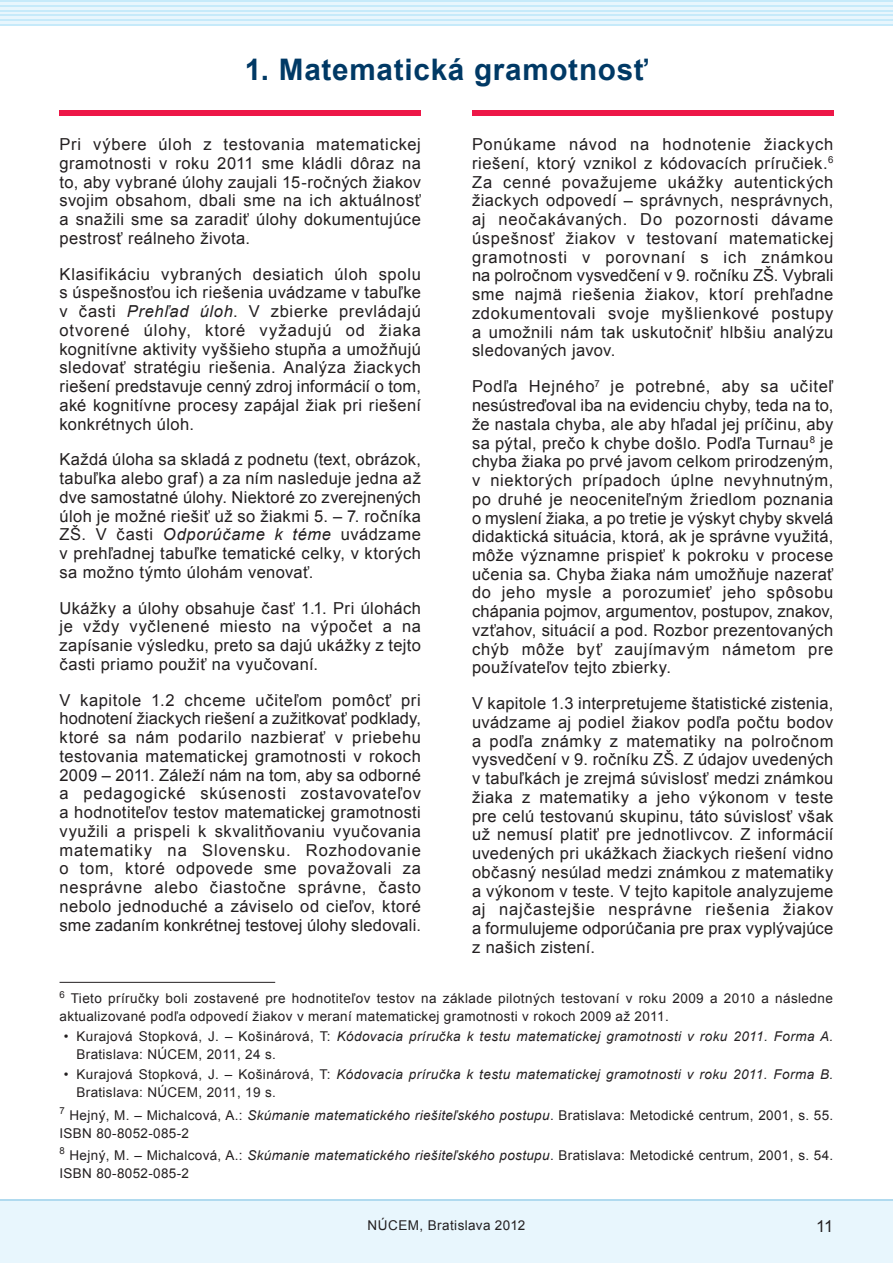
<style>
.page{position:relative;width:893px;height:1263px;background:#fff}
.page>*{position:absolute;margin:0;border:0;box-sizing:border-box;transform-origin:0 0}
.t1{font:700 29.7px "Arial";letter-spacing:.025em;color:#003965}
.t2{font:16.5px/18.8px "Arial";letter-spacing:.025em;color:#231f20;text-align:justify}
.t3{font:13.5px/18px "Arial";letter-spacing:.025em;color:#231f20}
.t4{font:italic 13.5px/18px "Arial";letter-spacing:.03em;color:#231f20}
.s1{font-style:normal}
.s2{font-style:italic}
</style>
<div class="page">
<div style="left:0;top:1199px;width:893px;height:64px;background:#e8f6fd"></div>
<hr style="left:0;top:1199px;width:893px;height:1px;background:#b0daef">
<div style="left:0;top:0;width:893px;height:26px;background:#e8f6fd"></div>
<hr style="left:0;top:24px;width:893px;height:2px;background:#c6eafa">
<hr style="left:0;top:19px;width:893px;height:2px;background:#c6eafa">
<hr style="left:0;top:14px;width:893px;height:2px;background:#c6eafa">
<hr style="left:0;top:10px;width:893px;height:1px;background:#c6eafa">
<hr style="left:0;top:5px;width:893px;height:2px;background:#c6eafa">
<hr style="left:0;top:0;width:893px;height:2px;background:#c6eafa">
<div style="left:60px;top:110px;width:361px;height:5px;background:#ed1747"></div>
<div style="left:472px;top:110px;width:361px;height:5px;background:#ed1747"></div>
<hr style="left:60px;top:982px;width:215px;height:1px;background:#231f20">
<h1 class="t1" style="left:245px;top:50px;width:405px">1. Matematická gramotnosť</h1>
<p class="t2" style="left:472px;top:135px;width:363px">Ponúkame návod na hodnotenie žiackych riešení, ktorý vznikol z kódovacích príručiek.<sup>6<br></sup>Za cenné považujeme ukážky autentických žiackych odpovedí – správnych, nesprávnych, aj neočakávaných. Do pozornosti dávame úspešnosť žiakov v testovaní matematickej gramotnosti v porovnaní s ich známkou na polročnom vysvedčení v 9. ročníku ZŠ. Vybrali sme najmä riešenia žiakov, ktorí prehľadne zdokumentovali svoje myšlienkové postupy a umožnili nám tak uskutočniť hlbšiu analýzu sledovaných javov.</p>
<p class="t2" style="left:472px;top:377px;width:363px">Podľa Hejného<sup>7</sup> je potrebné, aby sa učiteľ nesústreďoval iba na evidenciu chyby, teda na to, že nastala chyba, ale aby hľadal jej príčinu, aby sa pýtal, prečo k chybe došlo. Podľa Turnau<sup>8</sup> je chyba žiaka po prvé javom celkom prirodzeným, v niektorých prípadoch úplne nevyhnutným, po druhé je neoceniteľným žriedlom poznania o myslení žiaka, a po tretie je výskyt chyby skvelá didaktická situácia, ktorá, ak je správne využitá, môže významne prispieť k pokroku v procese učenia sa. Chyba žiaka nám umožňuje nazerať do jeho mysle a porozumieť jeho spôsobu chápania pojmov, argumentov, postupov, znakov, vzťahov, situácií a pod. Rozbor prezentovaných chýb môže byť zaujímavým námetom pre používateľov tejto zbierky.</p>
<p class="t2" style="left:472px;top:694px;width:363px">V kapitole 1.3 interpretujeme štatistické zistenia, uvádzame aj podiel žiakov podľa počtu bodov a podľa známky z matematiky na polročnom vysvedčení v 9. ročníku ZŠ. Z údajov uvedených v tabuľkách je zrejmá súvislosť medzi známkou žiaka z matematiky a jeho výkonom v teste pre celú testovanú skupinu, táto súvislosť však už nemusí platiť pre jednotlivcov. Z informácií uvedených pri ukážkach žiackych riešení vidno občasný nesúlad medzi známkou z matematiky a výkonom v teste. V tejto kapitole analyzujeme aj najčastejšie nesprávne riešenia žiakov a formulujeme odporúčania pre prax vyplývajúce z našich zistení.</p>
<p class="t3" style="left:60px;top:989px;width:775px"><sup>6</sup> Tieto príručky boli zostavené pre hodnotiteľov testov na základe pilotných testovaní v roku 2009 a 2010 a následne aktualizované podľa odpovedí žiakov v meraní matematickej gramotnosti v rokoch 2009 až 2011.</p>
<p class="t4" style="left:77px;top:1028px;width:758px;text-indent:-13px"><span class="s1">• Kurajová Stopková, J. – Košinárová, T:</span> Kódovacia príručka k testu matematickej gramotnosti v roku 2011. Forma A.<br><span class="s1">Bratislava: NÚCEM, 2011, 24 s.</span></p>
<p class="t4" style="left:77px;top:1066px;width:758px;text-indent:-13px"><span class="s1">• Kurajová Stopková, J. – Košinárová, T:</span> Kódovacia príručka k testu matematickej gramotnosti v roku 2011. Forma B.<br><span class="s1">Bratislava: NÚCEM, 2011, 19 s.</span></p>
<p class="t3" style="left:60px;top:1106px;width:775px"><sup>7</sup> Hejný, M. – Michalcová, A.: <span class="s2">Skúmanie matematického riešiteľského postupu</span>. Bratislava: Metodické centrum, 2001, s. 55.<br>ISBN 80-8052-085-2</p>
<p class="t3" style="left:60px;top:1146px;width:775px"><sup>8</sup> Hejný, M. – Michalcová, A.: <span class="s2">Skúmanie matematického riešiteľského postupu</span>. Bratislava: Metodické centrum, 2001, s. 54.<br>ISBN 80-8052-085-2</p>
<p class="t2" style="left:60px;top:135px;width:363px">Pri výbere úloh z testovania matematickej gramotnosti v roku 2011 sme kládli dôraz na to, aby vybrané úlohy zaujali 15-ročných žiakov svojim obsahom, dbali sme na ich aktuálnosť a snažili sme sa zaradiť úlohy dokumentujúce pestrosť reálneho života.</p>
<p class="t2" style="left:60px;top:265px;width:363px">Klasifikáciu vybraných desiatich úloh spolu s úspešnosťou ich riešenia uvádzame v tabuľke v časti <span class="s2">Prehľad úloh</span>. V zbierke prevládajú otvorené úlohy, ktoré vyžadujú od žiaka kognitívne aktivity vyššieho stupňa a umožňujú sledovať stratégiu riešenia. Analýza žiackych riešení predstavuje cenný zdroj informácií o tom, aké kognitívne procesy zapájal žiak pri riešení konkrétnych úloh.</p>
<p class="t2" style="left:60px;top:450px;width:363px">Každá úloha sa skladá z podnetu (text, obrázok, tabuľka alebo graf) a za ním nasleduje jedna až dve samostatné úlohy. Niektoré zo zverejnených úloh je možné riešiť už so žiakmi 5. – 7. ročníka ZŠ. V časti <span class="s2">Odporúčame k téme</span> uvádzame v prehľadnej tabuľke tematické celky, v ktorých sa možno týmto úlohám venovať.</p>
<p class="t2" style="left:60px;top:599px;width:363px">Ukážky a úlohy obsahuje časť 1.1. Pri úlohách je vždy vyčlenené miesto na výpočet a na zapísanie výsledku, preto sa dajú ukážky z tejto časti priamo použiť na vyučovaní.</p>
<p class="t2" style="left:60px;top:691px;width:363px">V kapitole 1.2 chceme učiteľom pomôcť pri hodnotení žiackych riešení a zužitkovať podklady, ktoré sa nám podarilo nazbierať v priebehu testovania matematickej gramotnosti v rokoch 2009 – 2011. Záleží nám na tom, aby sa odborné a pedagogické skúsenosti zostavovateľov a hodnotiteľov testov matematickej gramotnosti využili a prispeli k skvalitňovaniu vyučovania matematiky na Slovensku. Rozhodovanie o tom, ktoré odpovede sme považovali za nesprávne alebo čiastočne správne, často nebolo jednoduché a záviselo od cieľov, ktoré sme zadaním konkrétnej testovej úlohy sledovali.</p>
<p class="t3" style="left:368px;top:1217px;width:159px">NÚCEM, Bratislava 2012</p>
<p class="t2" style="left:816px;top:1217px;width:19px">11</p>
</div>
